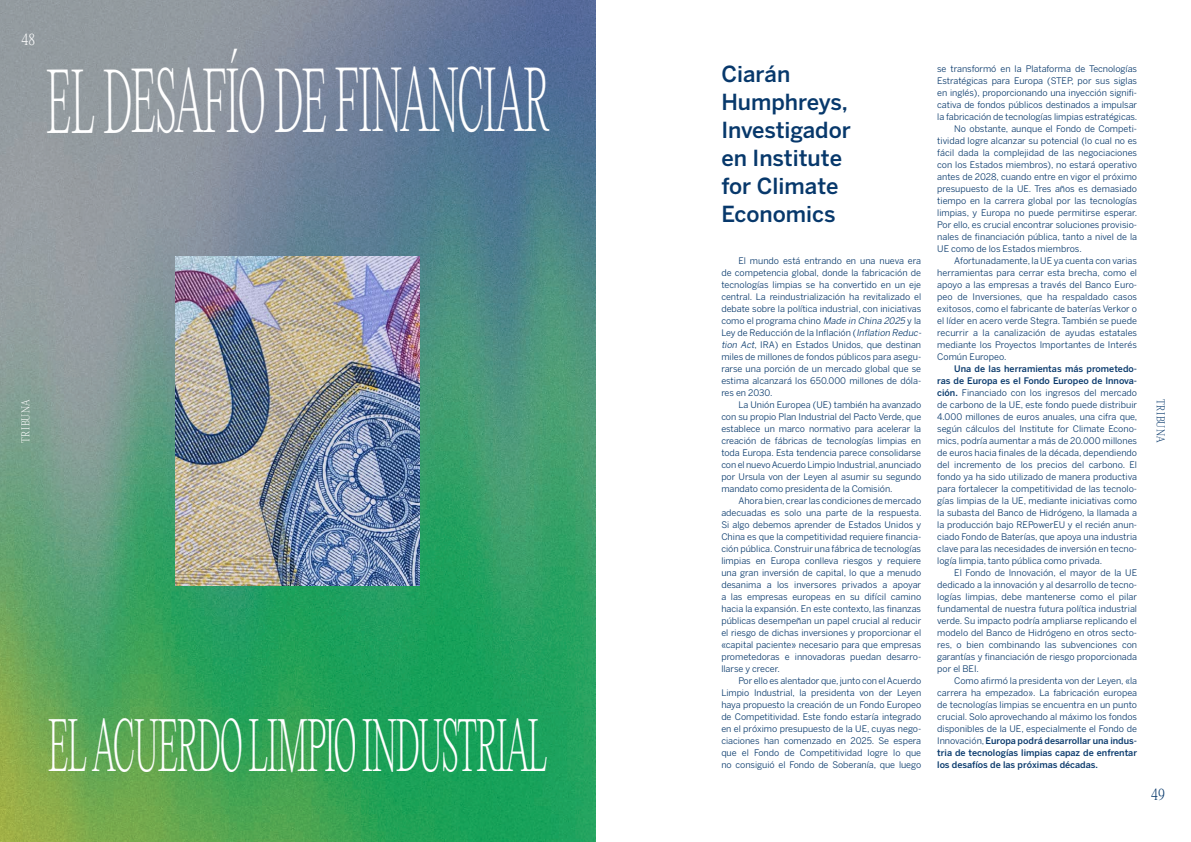
<style>
.page{position:relative;width:1191px;height:842px;background:#fff}
.page>*{position:absolute;margin:0;border:0;box-sizing:border-box;transform-origin:0 0}
.Títulos_decorativos{font:200 79.2px "PP Editorial New";letter-spacing:-.015em;color:#fff;scale:.53 1}
.Títulos_decorativos-2{font:200 64.8px "PP Editorial New";letter-spacing:-.02em;color:#fff;scale:.53 1}
.Texto_corrido{font:500 22px/28px "Benton Sans";color:#07386b}
.t1{font:200 14px "PP Editorial New";color:#fff}
.t2{font:200 14px "PP Editorial New";color:#07386b}
.t3{font:200 10px "PP Editorial New";letter-spacing:.045em;color:#07386b}
.t4{font:200 10px "PP Editorial New";letter-spacing:.045em;color:#fff}
.Texto_corrido-2{font:9px/12px "Benton Sans";color:#07386b;text-align:justify}
.s1{font-style:italic}
.s2{font-weight:500}
</style>
<div class="page">
<img style="left:0;top:0;width:595px;height:842px">
<img style="left:176px;top:256px;width:243px;height:329px">
<p class="t1" style="left:21px;top:30px;width:15px">48</p>
<p class="Títulos_decorativos" style="left:46px;top:47px;width:949px">EL DESAFÍO DE FINANCIAR</p>
<p class="t4" style="left:19px;top:443px;width:46px;rotate:-90deg">TRIBUNA</p>
<p class="Títulos_decorativos-2" style="left:48px;top:701px;width:943px">EL ACUERDO LIMPIO INDUSTRIAL</p>
<p class="Texto_corrido" style="left:721px;top:60px;width:70px">Ciarán</p>
<p class="Texto_corrido" style="left:721px;top:88px;width:128px">Humphreys,</p>
<p class="Texto_corrido" style="left:721px;top:116px;width:131px">Investigador</p>
<p class="Texto_corrido" style="left:721px;top:144px;width:122px">en Institute for Climate<br>Economics</p>
<p class="Texto_corrido-2" style="left:721px;top:255px;width:203px;text-align:left;text-indent:17px">El mundo está entrando en una nueva era de competencia global, donde la fabricación de tecnologías limpias se ha convertido en un eje central. La reindustrialización ha revitalizado el debate sobre la política industrial, con iniciativas como el programa chino <span class="s1">Made in China 2025</span> y la Ley de Reducción de la Inflación (<span class="s1">Inflation Reduc&shy;tion Act</span>, IRA) en Estados Unidos, que destinan miles de millones de fondos públicos para asegu&shy;rarse una porción de un mercado global que se estima alcanzará los 650.000 millones de dóla&shy;res en 2030.</p>
<p class="Texto_corrido-2" style="left:721px;top:399px;width:201px;text-indent:17px">La Unión Europea (UE) también ha avanzado con su propio Plan Industrial del Pacto Verde, que establece un marco normativo para acelerar la creación de fábricas de tecnologías limpias en toda Europa. Esta tendencia parece consolidarse con el nuevo Acuerdo Limpio Industrial, anunciado por Ursula von der Leyen al asumir su segundo mandato como presidenta de la Comisión.</p>
<p class="Texto_corrido-2" style="left:721px;top:495px;width:202px;text-indent:17px">Ahora bien, crear las condiciones de mercado adecuadas es solo una parte de la respuesta.<br>Si algo debemos aprender de Estados Unidos y China es que la competitividad requiere financia&shy;ción pública. Construir una fábrica de tecnologías limpias en Europa conlleva riesgos y requiere una gran inversión de capital, lo que a menudo desanima a los inversores privados a apoyar a las empresas europeas en su difícil camino hacia la expansión. En este contexto, las finanzas públicas desempeñan un papel crucial al reducir el riesgo de dichas inversiones y proporcionar el «capital paciente» necesario para que empresas prometedoras e innovadoras puedan desarro&shy;llarse y crecer.</p>
<p class="Texto_corrido-2" style="left:721px;top:675px;width:201px;text-indent:17px">Por ello es alentador que, junto con el Acuerdo Limpio Industrial, la presidenta von der Leyen haya propuesto la creación de un Fondo Europeo de Competitividad. Este fondo estaría integrado en el próximo presupuesto de la UE, cuyas nego&shy;ciaciones han comenzado en 2025. Se espera que el Fondo de Competitividad logre lo que no consiguió el Fondo de Soberanía, que luego</p>
<p class="Texto_corrido-2" style="left:937px;top:63px;width:202px">se transformó en la Plataforma de Tecnologías Estratégicas para Europa (STEP, por sus siglas en inglés), proporcionando una inyección signifi&shy;cativa de fondos públicos destinados a impulsar la fabricación de tecnologías limpias estratégicas.</p>
<p class="Texto_corrido-2" style="left:937px;top:123px;width:202px;text-indent:17px">No obstante, aunque el Fondo de Competi&shy;tividad logre alcanzar su potencial (lo cual no es fácil dada la complejidad de las negociaciones con los Estados miembros), no estará operativo antes de 2028, cuando entre en vigor el próximo presupuesto de la UE. Tres años es demasiado tiempo en la carrera global por las tecnologías limpias, y Europa no puede permitirse esperar.<br>Por ello, es crucial encontrar soluciones provisio&shy;nales de financiación pública, tanto a nivel de la UE como de los Estados miembros.</p>
<p class="Texto_corrido-2" style="left:937px;top:255px;width:201px;text-indent:17px">Afortunadamente, la UE ya cuenta con varias herramientas para cerrar esta brecha, como el apoyo a las empresas a través del Banco Euro&shy;peo de Inversiones, que ha respaldado casos exitosos, como el fabricante de baterías Verkor o el líder en acero verde Stegra. También se puede recurrir a la canalización de ayudas estatales mediante los Proyectos Importantes de Interés Común Europeo.</p>
<p class="Texto_corrido-2" style="left:937px;top:363px;width:202px;text-indent:17px"><span class="s2">Una de las herramientas más prometedo&shy;ras de Europa es el Fondo Europeo de Innova&shy;ción.</span> Financiado con los ingresos del mercado de carbono de la UE, este fondo puede distribuir 4.000 millones de euros anuales, una cifra que, según cálculos del Institute for Climate Econo&shy;mics, podría aumentar a más de 20.000 millones de euros hacia finales de la década, dependiendo del incremento de los precios del carbono. El fondo ya ha sido utilizado de manera productiva para fortalecer la competitividad de las tecnolo&shy;gías limpias de la UE, mediante iniciativas como la subasta del Banco de Hidrógeno, la llamada a la producción bajo REPowerEU y el recién anun&shy;ciado Fondo de Baterías, que apoya una industria clave para las necesidades de inversión en tecno&shy;logía limpia, tanto pública como privada.</p>
<p class="Texto_corrido-2" style="left:937px;top:567px;width:201px;text-indent:17px">El Fondo de Innovación, el mayor de la UE dedicado a la innovación y al desarrollo de tecno&shy;logías limpias, debe mantenerse como el pilar fundamental de nuestra futura política industrial verde. Su impacto podría ampliarse replicando el modelo del Banco de Hidrógeno en otros secto&shy;res, o bien combinando las subvenciones con garantías y financiación de riesgo proporcionada por el BEI.</p>
<p class="Texto_corrido-2" style="left:937px;top:675px;width:201px;text-indent:17px">Como afirmó la presidenta von der Leyen, «la carrera ha empezado». La fabricación europea de tecnologías limpias se encuentra en un punto crucial. Solo aprovechando al máximo los fondos disponibles de la UE, especialmente el Fondo de Innovación, <span class="s2">Europa podrá desarrollar una indus&shy;tria de tecnologías limpias capaz de enfrentar los desafíos de las próximas décadas.</span></p>
<p class="t3" style="left:1167px;top:399px;width:46px;rotate:90deg">TRIBUNA</p>
<h3 class="t2" style="left:1151px;top:785px;width:15px">49</h3>
</div>
